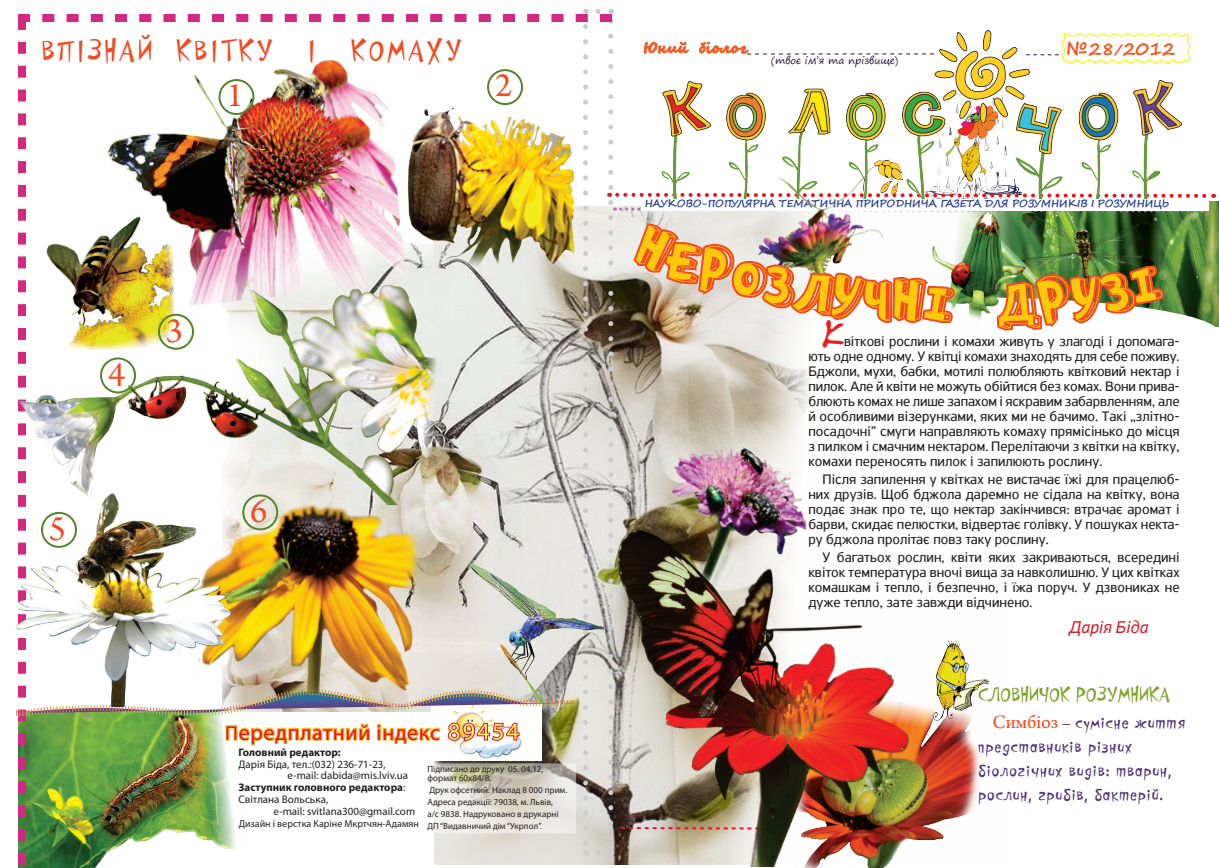
<style>
.page{position:relative;width:1219px;height:868px;background:#fff}
.page>*{position:absolute;margin:0;border:0;box-sizing:border-box;transform-origin:0 0}
.Body_text{font:36px "Arno Pro";color:#f04b22}
.Body_text-2{font:36px "PF Libera Pro Liberissima";color:#e41f25}
.Body_text-3{font:32px "PF Cosmonut Pro";letter-spacing:.08em;color:#f04b22}
.Body_text-4{font:22px "Myriad Pro";letter-spacing:.03em;color:#e01921}
.Body_text-5{font:22px "PF Cosmonut Pro";color:#7ca32d}
.Body_text-6{font:18px/24px "PF Cosmonut Pro";letter-spacing:.05em;color:#4e3375}
.Body_text-7{font:italic 18px "PF Highway Sans Pro";color:#d1232a}
.Body_text-8{font:700 18px "Segoe Script";color:#f15921}
.Body_text-9{font:14.5px/15px "PF Highway Sans Pro";color:#231f20;text-align:justify}
.Body_text-10{font:700 14px "Segoe Script";color:#f15921}
.Body_text-11{font:11px "Myriad Pro";color:#231f20}
.Body_text-12{font:700 11px "Myriad Pro";color:#231f20}
.Body_text-13{font:700 10px "Segoe Script";letter-spacing:-.03em;color:#253f8e}
.Body_text-14{font:10px "Myriad Pro";color:#231f20}
.Body_text-15{font:10px "Segoe Print";color:#2f163b}
.Body_text-16{font:9px/9px "Myriad Pro";color:#231f20}
.s1{font-size:20px}
.s2{font-size:24px;color:#fff}
.s3{font-weight:400}
.s4{font-size:14px}
.s5{font-family:"Arno Pro";font-size:20px;color:#f04b22}
.s6{font-family:"Arno Pro"}
</style>
<div class="page">
<img style="left:16px;top:9px;width:1198px;height:855px">
<p class="Body_text-3" style="left:41px;top:28px;width:422px">ВПІЗНАЙ КВІТКУ І КОМАХУ</p>
<p class="Body_text" style="left:226px;top:75px;width:19px">1</p>
<p class="Body_text" style="left:495px;top:65px;width:19px">2</p>
<p class="Body_text" style="left:108px;top:353px;width:19px">4</p>
<p class="Body_text" style="left:166px;top:310px;width:19px">3</p>
<p class="Body_text" style="left:49px;top:508px;width:19px">5</p>
<p class="Body_text" style="left:250px;top:490px;width:19px">6</p>
<p class="Body_text-4" style="left:225px;top:718px;width:295px"><span class="s1">П</span>ередплатний індекс <span class="s2">89454</span></p>
<p class="Body_text-12" style="left:239px;top:744px;width:104px">Головний редактор:</p>
<p class="Body_text-11" style="left:239px;top:757px;width:149px">Дарія Біда, тел.:(032) 236-71-23,</p>
<p class="Body_text-11" style="left:288px;top:768px;width:122px">e-mail: dabida@mis.lviv.ua</p>
<p class="Body_text-12" style="left:239px;top:780px;width:168px">Заступник головного редактора<span class="s3">:</span></p>
<p class="Body_text-11" style="left:239px;top:792px;width:91px">Світлана Вольська,</p>
<p class="Body_text-11" style="left:274px;top:804px;width:143px">e-mail: svitlana300@gmail.com</p>
<p class="Body_text-14" style="left:239px;top:817px;width:182px">Дизайн і верстка Каріне Мкртчян-Адамян</p>
<p class="Body_text-16" style="left:428px;top:764px;width:117px">Підписано до друку 05. 04.12, формат 60x84/8.</p>
<p class="Body_text-16" style="left:429px;top:785px;width:139px">Друк офсетний. Наклад 8 000 прим.</p>
<p class="Body_text-16" style="left:428px;top:797px;width:127px">Адреса редакції: 79038, м. Львів,</p>
<p class="Body_text-16" style="left:428px;top:809px;width:132px">а/с 9838. Надруковано в друкарні</p>
<p class="Body_text-16" style="left:428px;top:820px;width:116px">ДП “Видавничий дім “Укрпол”.</p>
<p class="Body_text-10" style="left:643px;top:37px;width:106px">Юний біолог</p>
<p class="Body_text-8" style="left:1066px;top:34px;width:110px">№28<span class="s4">/</span>2012</p>
<p class="Body_text-15" style="left:771px;top:52px;width:129px">(твоє iм’я та прiзвище)</p>
<p class="Body_text-13" style="left:645px;top:196px;width:526px">НАУКОВО-ПОПУЛЯРНА ТЕМАТИЧНА ПРИРОДНИЧА ГАЗЕТА ДЛЯ РОЗУМНИКІВ І РОЗУМНИЦЬ</p>
<p class="Body_text-2" style="left:823px;top:312px;width:23px">К</p>
<p class="Body_text-9" style="left:808px;top:334px;width:373px;text-indent:36px">віткові рослини і комахи живуть у злагоді і допомага&shy;ють одне одному. У квітці комахи знаходять для себе поживу.<br>Бджоли, мухи, бабки, мотилі полюбляють квітковий нектар і пилок. Але й квіти не можуть обійтися без комах. Вони прива&shy;блюють комах не лише запахом і яскравим забарвленням, але й особливими візерунками, яких ми не бачимо. Такі „злітно&shy;посадочні” смуги направляють комаху прямісінько до місця з пилком і смачним нектаром. Перелітаючи з квітки на квітку, комахи переносять пилок і запилюють рослину.</p>
<p class="Body_text-9" style="left:808px;top:471px;width:373px;text-indent:14px">Після запилення у квітках не вистачає їжі для працелюб&shy;них друзів. Щоб бджола даремно не сідала на квітку, вона подає знак про те, що нектар закінчився: втрачає аромат і барви, скидає пелюстки, відвертає голівку. У пошуках некта&shy;ру бджола пролітає повз таку рослину.</p>
<p class="Body_text-9" style="left:808px;top:549px;width:373px;text-indent:14px">У багатьох рослин, квіти яких закриваються, всередині квіток температура вночі вища за навколишню. У цих квітках комашкам і тепло, і безпечно, і їжа поруч. У дзвониках не дуже тепло, зате завжди відчинено<span class="s4">.</span></p>
<p class="Body_text-7" style="left:1069px;top:616px;width:81px">Дарія Біда</p>
<p class="Body_text-5" style="left:978px;top:678px;width:193px">СЛОВНИЧОК РОЗУМНИКА</p>
<p class="Body_text-6" style="left:978px;top:709px;width:209px;text-indent:14px"><span class="s5">Симбіоз</span> <span class="s6">–</span> сумісне життя представників різних біологічних видів: тварин, рослин, грибів, бактерій.</p>
</div>
